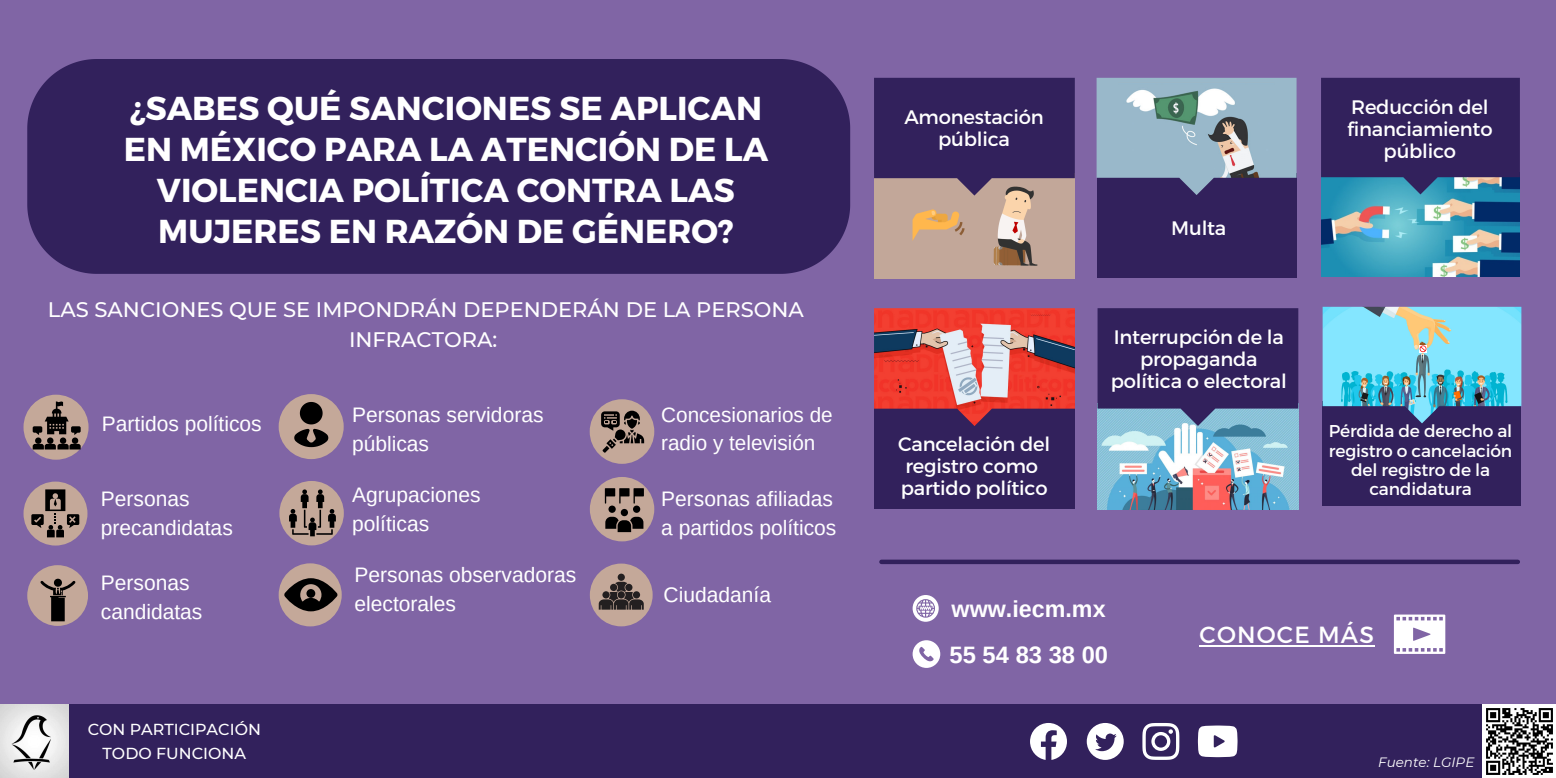
<style>
.page{position:relative;width:1556px;height:778px;background:#fff}
.page>*{position:absolute;margin:0;border:0;box-sizing:border-box;transform-origin:0 0}
.t1{font:700 33.09px/40.9px "Montserrat";color:#fff;text-align:center}
.t2{font:700 23.76px "Arimo";color:#fff}
.t3{font:23.37px "Montserrat";letter-spacing:.05em;color:#fff}
.t4{font:700 23.28px "Arimo";color:#fff}
.t5{font:21px/29.2px "Arimo";color:#fff}
.t6{font:500 21px/29.2px "Montserrat";color:#fff;text-align:center}
.t7{font:20.7px/28.8px "Arimo";color:#fff}
.t8{font:19.5px "Montserrat";letter-spacing:-.01em;color:#fff}
.t9{font:17.1px/19.3px "Montserrat";letter-spacing:-.01em;color:#fff;text-align:center}
.t10{font:500 15.9px "Montserrat";color:#fff}
.t11{font:italic 13.5px "Montserrat";color:#fff}
</style>
<div class="page">
<div style="left:0;top:0;width:1555px;height:778px;background:#8065a5"></div>
<div style="left:27px;top:59px;width:823px;height:215px;background:#32215c"></div>
<div style="left:27px;top:565px;width:61px;height:61px;background:#c4a899;border-radius:50%"></div>
<svg style="left:40px;top:578px;width:35px;height:43px"></svg>
<div style="left:279px;top:394px;width:65px;height:65px;background:#c4a899;border-radius:50%"></div>
<svg style="left:294px;top:402px;width:34px;height:45px"></svg>
<div style="left:24px;top:394px;width:65px;height:65px;background:#c4a899;border-radius:50%"></div>
<svg style="left:33px;top:401px;width:48px;height:48px"></svg>
<div style="left:279px;top:563px;width:63px;height:63px;background:#c4a899;border-radius:50%"></div>
<svg style="left:284px;top:578px;width:53px;height:33px"></svg>
<div style="left:306px;top:589px;width:9px;height:9px;background:#000;border-radius:50%"></div>
<div style="left:589px;top:399px;width:65px;height:65px;background:#c4a899;border-radius:50%"></div>
<svg style="left:601px;top:410px;width:43px;height:42px"></svg>
<div style="left:590px;top:477px;width:64px;height:64px;background:#c4a899;border-radius:50%"></div>
<svg style="left:605px;top:488px;width:39px;height:44px"></svg>
<div style="left:590px;top:563px;width:62px;height:63px;background:#c4a899;border-radius:50%"></div>
<svg style="left:598px;top:573px;width:45px;height:36px"></svg>
<div style="left:279px;top:481px;width:65px;height:64px;background:#c4a899;border-radius:50%"></div>
<svg style="left:289px;top:489px;width:47px;height:47px"></svg>
<div style="left:24px;top:481px;width:63px;height:64px;background:#c4a899;border-radius:50%"></div>
<svg style="left:31px;top:489px;width:48px;height:48px"></svg>
<div style="left:0;top:704px;width:1555px;height:74px;background:#32215c"></div>
<img style="left:0;top:704px;width:68px;height:74px">
<div style="left:1096px;top:173px;width:200px;height:105px;background:#32215c"></div>
<img style="left:1096px;top:78px;width:200px;height:117px">
<img style="left:874px;top:195px;width:200px;height:83px">
<svg style="left:874px;top:78px;width:200px;height:117px;background:#443263"></svg>
<img style="left:1321px;top:194px;width:198px;height:83px">
<svg style="left:1321px;top:78px;width:198px;height:116px;background:#343067"></svg>
<div style="left:874px;top:404px;width:200px;height:105px;background:#32215c"></div>
<img style="left:874px;top:308px;width:200px;height:118px">
<img style="left:1097px;top:426px;width:201px;height:83px">
<svg style="left:1097px;top:308px;width:201px;height:118px;background:#3e376d"></svg>
<div style="left:1322px;top:401px;width:199px;height:104px;background:#32215c"></div>
<img style="left:1322px;top:307px;width:199px;height:116px">
<div style="left:881px;top:559px;width:636px;height:5px;background:#32215c"></div>
<svg style="left:912px;top:640px;width:28px;height:28px"></svg>
<svg style="left:912px;top:595px;width:26px;height:26px"></svg>
<svg style="left:1030px;top:723px;width:36px;height:37px"></svg>
<svg style="left:1086px;top:723px;width:37px;height:37px"></svg>
<svg style="left:1142px;top:723px;width:37px;height:37px"></svg>
<svg style="left:1197px;top:725px;width:40px;height:32px"></svg>
<svg style="left:1418px;top:345px;width:7px;height:7px"></svg>
<img style="left:1482px;top:704px;width:73px;height:74px">
<svg style="left:1393px;top:614px;width:52px;height:40px;background:#e6e1ed"></svg>
<hr style="left:1199px;top:645px;width:175px;height:2px;background:#fff">
<p class="t1" style="left:124px;top:86px;width:646px">¿SABES QUÉ SANCIONES SE APLICAN<br>EN MÉXICO PARA LA ATENCIÓN DE LA<br>VIOLENCIA POLÍTICA CONTRA LAS<br>MUJERES EN RAZÓN DE GÉNERO?</p>
<p class="t6" style="left:48px;top:295px;width:757px">LAS SANCIONES QUE SE IMPONDRÁN DEPENDERÁN DE LA PERSONA<br>INFRACTORA:</p>
<p class="t5" style="left:102px;top:409px;width:161px">Partidos políticos</p>
<p class="t5" style="left:101px;top:484px;width:133px">Personas precandidatas</p>
<p class="t5" style="left:101px;top:567px;width:103px">Personas candidatas</p>
<p class="t10" style="left:88px;top:719px;width:175px">CON PARTICIPACIÓN</p>
<p class="t10" style="left:103px;top:743px;width:145px">TODO FUNCIONA</p>
<p class="t5" style="left:352px;top:400px;width:193px">Personas servidoras públicas</p>
<p class="t5" style="left:352px;top:480px;width:130px">Agrupaciones políticas</p>
<p class="t5" style="left:354px;top:559px;width:223px">Personas observadoras</p>
<p class="t5" style="left:354px;top:589px;width:103px">electorales</p>
<p class="t7" style="left:661px;top:400px;width:173px">Concesionarios de radio y televisión</p>
<p class="t5" style="left:661px;top:484px;width:173px">Personas afiliadas</p>
<p class="t5" style="left:661px;top:513px;width:177px">a partidos políticos</p>
<p class="t5" style="left:663px;top:580px;width:109px">Ciudadanía</p>
<p class="t8" style="left:904px;top:105px;width:141px">Amonestación</p>
<p class="t8" style="left:938px;top:127px;width:73px">pública</p>
<p class="t8" style="left:898px;top:431px;width:154px">Cancelación del</p>
<p class="t8" style="left:905px;top:453px;width:134px">registro como</p>
<p class="t8" style="left:900px;top:475px;width:148px">partido político</p>
<p class="t8" style="left:1171px;top:216px;width:57px">Multa</p>
<p class="t8" style="left:1113px;top:324px;width:171px">Interrupción de la</p>
<p class="t8" style="left:1139px;top:346px;width:119px">propaganda</p>
<p class="t8" style="left:1110px;top:368px;width:177px">política o electoral</p>
<p class="t4" style="left:951px;top:596px;width:155px">www.iecm.mx</p>
<p class="t8" style="left:1350px;top:94px;width:139px">Reducción del</p>
<p class="t8" style="left:1347px;top:116px;width:147px">financiamiento</p>
<p class="t8" style="left:1383px;top:139px;width:74px">público</p>
<p class="t9" style="left:1328px;top:421px;width:185px">Pérdida de derecho al registro o cancelación del registro de la candidatura</p>
<p class="t2" style="left:949px;top:641px;width:160px">55 54 83 38 00</p>
<p class="t3" style="left:1199px;top:619px;width:176px">CONOCE MÁS</p>
<p class="t11" style="left:1377px;top:754px;width:98px">Fuente: LGIPE</p>
</div>
